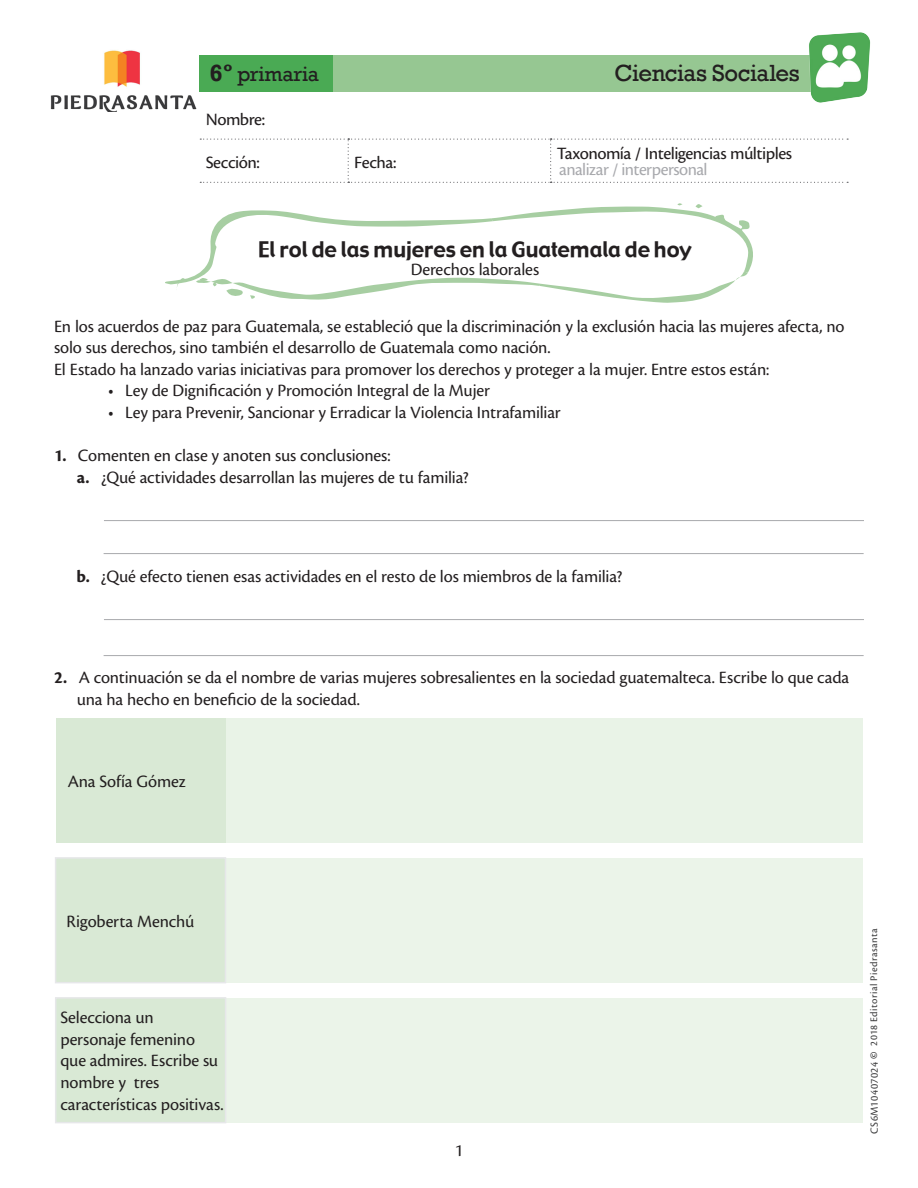
<style>
.page{position:relative;width:918px;height:1188px;background:#fff}
.page>*{position:absolute;margin:0;border:0;box-sizing:border-box;transform-origin:0 0}
.t1{font:24px "Rockwell";letter-spacing:-.02em;color:#231f20}
.Curso_NG{font:21px "Gadget";color:#231f20}
.t2{font:21px "Rockwell";letter-spacing:-.005em;color:#231f20}
.Curso_NG-2{font:18px/21.6px "Cronos Pro";letter-spacing:-.01em;color:#231f20}
.t3{font:18px "Cronos Pro Capt";letter-spacing:-.03em;color:#231f20}
.Nombre_alumno{font:18px "Cronos Pro";letter-spacing:-.03em;color:#a8a9ad}
._2014_Editorial_Pie{font:10.5px "Cronos Pro Capt";letter-spacing:.04em;color:#3e3e3f}
.s1{font-weight:700;font-size:24px}
.s2{font-weight:700}
.s3{font-family:"Cronos Pro";font-size:11.25px}
.s4{font-family:"Cronos Pro";font-weight:700}
</style>
<div class="page">
<svg style="left:200px;top:139px;width:648px;height:44px"></svg>
<svg style="left:200px;top:55px;width:604px;height:36px"></svg>
<img style="left:804px;top:32px;width:67px;height:71px">
<img style="left:50px;top:50px;width:147px;height:61px">
<hr style="left:104px;top:520px;width:760px;height:1px;background:#a8a9ad">
<hr style="left:104px;top:553px;width:760px;height:1px;background:#a8a9ad">
<hr style="left:104px;top:619px;width:760px;height:1px;background:#a8a9ad">
<hr style="left:104px;top:655px;width:760px;height:1px;background:#a8a9ad">
<div style="left:224px;top:718px;width:639px;height:125px;background:#e9f3e7"></div>
<div style="left:56px;top:718px;width:170px;height:125px;background:#d9e9d5"></div>
<div style="left:226px;top:858px;width:637px;height:125px;background:#ebf4e9"></div>
<div style="left:55px;top:857px;width:171px;height:126px;background:#d9e9d5;border:2px solid #e6e7e9"></div>
<div style="left:225px;top:998px;width:638px;height:125px;background:#ebf4e9"></div>
<div style="left:55px;top:997px;width:171px;height:126px;background:#d9e9d5;border:2px solid #e6e7e9"></div>
<svg style="left:165px;top:203px;width:588px;height:100px"></svg>
<p class="t2" style="left:210px;top:62px;width:111px"><span class="s1">6º</span> primaria</p>
<h1 class="t1" style="left:615px;top:59px;width:187px">Ciencias Sociales</h1>
<p class="t3" style="left:206px;top:109px;width:61px">Nombre:</p>
<p class="t3" style="left:206px;top:152px;width:56px">Sección:</p>
<p class="t3" style="left:354px;top:152px;width:44px">Fecha:</p>
<p class="t3" style="left:557px;top:143px;width:237px">Taxonomía / Inteligencias múltiples</p>
<p class="Nombre_alumno" style="left:559px;top:159px;width:150px">analizar / interpersonal</p>
<p class="Curso_NG" style="left:258px;top:235px;width:435px">El rol de las mujeres en la Guatemala de hoy</p>
<p class="Curso_NG-2" style="left:411px;top:258px;width:130px">Derechos laborales</p>
<p class="Curso_NG-2" style="left:54px;top:315px;width:792px">En los acuerdos de paz para Guatemala, se estableció que la discriminación y la exclusión hacia las mujeres afecta, no solo sus derechos, sino también el desarrollo de Guatemala como nación.</p>
<p class="Curso_NG-2" style="left:54px;top:359px;width:717px">El Estado ha lanzado varias iniciativas para promover los derechos y proteger a la mujer. Entre estos están:</p>
<p class="Curso_NG-2" style="left:108px;top:380px;width:384px">• Ley de Dignificación y Promoción Integral de la Mujer</p>
<p class="Curso_NG-2" style="left:108px;top:402px;width:454px">• Ley para Prevenir, Sancionar y Erradicar la Violencia Intrafamiliar</p>
<p class="Curso_NG-2" style="left:54px;top:445px;width:338px"><span class="s2">1.</span> Comenten en clase y anoten sus conclusiones:</p>
<p class="Curso_NG-2" style="left:77px;top:467px;width:393px"><span class="s2">a.</span> ¿Qué actividades desarrollan las mujeres de tu familia?</p>
<p class="Curso_NG-2" style="left:76px;top:566px;width:547px"><span class="s2">b.</span> ¿Qué efecto tienen esas actividades en el resto de los miembros de la familia?</p>
<p class="Curso_NG-2" style="left:54px;top:667px;width:797px"><span class="s2">2.</span> A continuación se da el nombre de varias mujeres sobresalientes en la sociedad guatemalteca. Escribe lo que cada</p>
<p class="Curso_NG-2" style="left:77px;top:688px;width:285px">una ha hecho en beneficio de la sociedad.</p>
<p class="Curso_NG-2" style="left:68px;top:771px;width:119px">Ana Sofía Gómez</p>
<p class="Curso_NG-2" style="left:67px;top:911px;width:129px">Rigoberta Menchú</p>
<p class="Curso_NG-2" style="left:60px;top:1007px;width:95px">Selecciona un</p>
<p class="Curso_NG-2" style="left:60px;top:1029px;width:136px">personaje femenino</p>
<p class="Curso_NG-2" style="left:60px;top:1050px;width:159px">que admires. Escribe su nombre y tres</p>
<p class="Curso_NG-2" style="left:60px;top:1093px;width:165px">características positivas.</p>
<p class="Curso_NG-2" style="left:455px;top:1140px;width:10px">1</p>
<p class="_2014_Editorial_Pie" style="left:868px;top:1134px;width:207px;rotate:-90deg"><span class="s3">CS6M10407024</span> <span class="s4">©</span> 2018 Editorial Piedrasanta</p>
</div>
